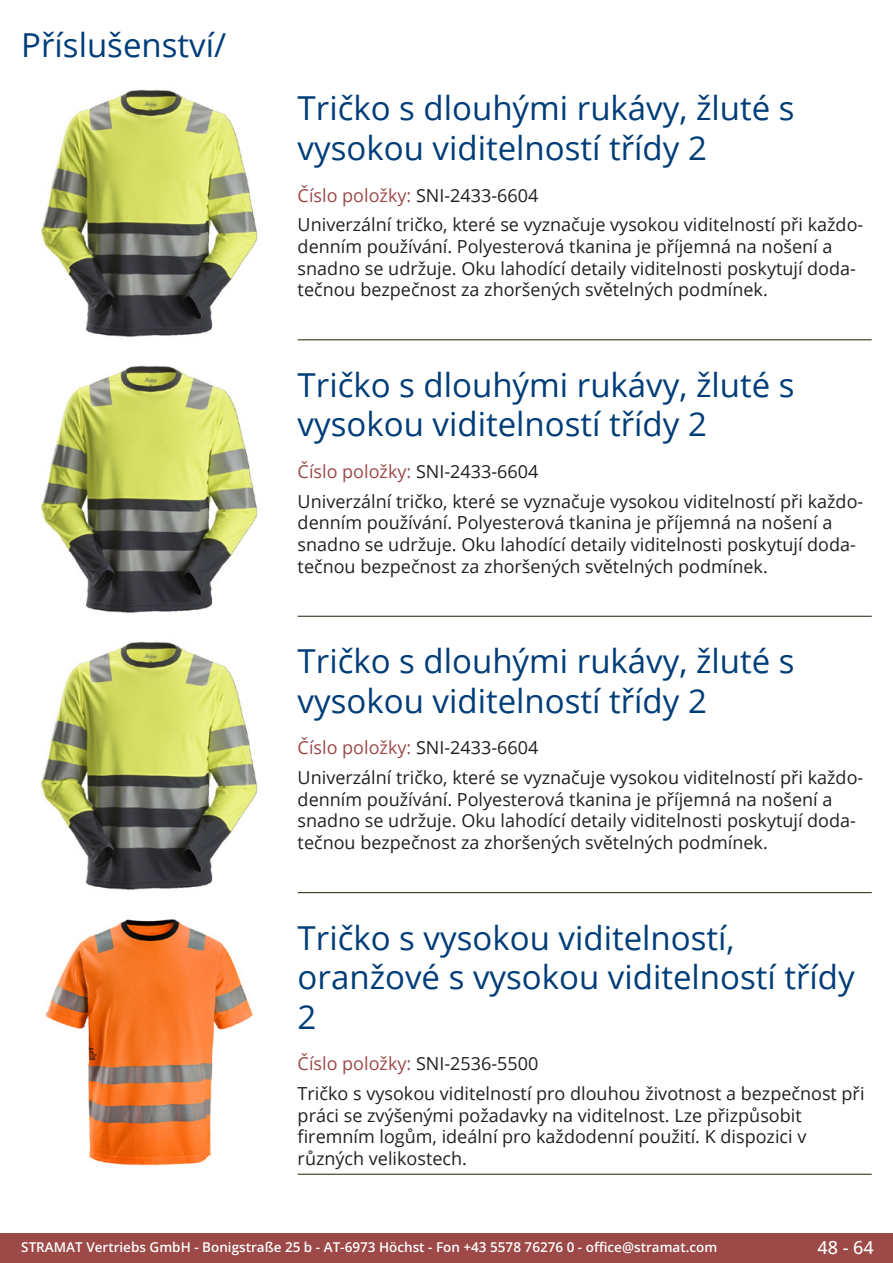
<style>
.page{position:relative;width:893px;height:1263px;background:#fff}
.page>*{position:absolute;margin:0;border:0;box-sizing:border-box;transform-origin:0 0}
.Produkttitel{font:33px/39.6px "Open Sans";color:#003d78}
.RastTitel{font:33px "Open Sans";color:#003d78}
.Beschreibung_Text{font:18px/21.6px "Open Sans";color:#231f20}
.TechDaten_Überschrif{font:18px "Open Sans";color:#9c4948}
.t1{font:500 18px "Open Sans";color:#fff}
.t2{font:600 13.5px "Open Sans";color:#fff}
.s1{color:#231f20}
</style>
<div class="page">
<div style="left:0;top:1233px;width:893px;height:30px;background:#9c4948"></div>
<hr style="left:298px;top:340px;width:574px;height:1px;background:#201d08">
<hr style="left:298px;top:616px;width:574px;height:1px;background:#201d08">
<hr style="left:298px;top:892px;width:574px;height:1px;background:#201d08">
<hr style="left:298px;top:1174px;width:574px;height:1px;background:#201d08">
<img style="left:41px;top:89px;width:217px;height:248px">
<img style="left:41px;top:365px;width:217px;height:248px">
<img style="left:41px;top:641px;width:217px;height:249px">
<img style="left:45px;top:919px;width:208px;height:247px">
<p class="RastTitel" style="left:21px;top:22px;width:206px">Příslušenství/</p>
<p class="Produkttitel" style="left:298px;top:88px;width:498px">Tričko s dlouhými rukávy, žluté s vysokou viditelností třídy 2</p>
<p class="TechDaten_Überschrif" style="left:298px;top:183px;width:242px">Číslo položky: <span class="s1">SNI-2433-6604</span></p>
<p class="Beschreibung_Text" style="left:298px;top:214px;width:566px">Univerzální tričko, které se vyznačuje vysokou viditelností při každo&shy;denním používání. Polyesterová tkanina je příjemná na nošení a snadno se udržuje. Oku lahodící detaily viditelnosti poskytují doda&shy;tečnou bezpečnost za zhoršených světelných podmínek.</p>
<p class="Produkttitel" style="left:298px;top:364px;width:498px">Tričko s dlouhými rukávy, žluté s vysokou viditelností třídy 2</p>
<p class="TechDaten_Überschrif" style="left:298px;top:459px;width:242px">Číslo položky: <span class="s1">SNI-2433-6604</span></p>
<p class="Beschreibung_Text" style="left:298px;top:490px;width:566px">Univerzální tričko, které se vyznačuje vysokou viditelností při každo&shy;denním používání. Polyesterová tkanina je příjemná na nošení a snadno se udržuje. Oku lahodící detaily viditelnosti poskytují doda&shy;tečnou bezpečnost za zhoršených světelných podmínek.</p>
<p class="Produkttitel" style="left:298px;top:640px;width:498px">Tričko s dlouhými rukávy, žluté s vysokou viditelností třídy 2</p>
<p class="TechDaten_Überschrif" style="left:298px;top:735px;width:242px">Číslo položky: <span class="s1">SNI-2433-6604</span></p>
<p class="Beschreibung_Text" style="left:298px;top:766px;width:566px">Univerzální tričko, které se vyznačuje vysokou viditelností při každo&shy;denním používání. Polyesterová tkanina je příjemná na nošení a snadno se udržuje. Oku lahodící detaily viditelnosti poskytují doda&shy;tečnou bezpečnost za zhoršených světelných podmínek.</p>
<p class="Produkttitel" style="left:298px;top:917px;width:559px">Tričko s vysokou viditelností, oranžové s vysokou viditelností třídy<br>2</p>
<p class="TechDaten_Überschrif" style="left:298px;top:1051px;width:242px">Číslo položky: <span class="s1">SNI-2536-5500</span></p>
<p class="Beschreibung_Text" style="left:298px;top:1082px;width:568px">Tričko s vysokou viditelností pro dlouhou životnost a bezpečnost při práci se zvýšenými požadavky na viditelnost. Lze přizpůsobit firemním logům, ideální pro každodenní použití. K dispozici v různých velikostech.</p>
<p class="t2" style="left:21px;top:1238px;width:698px">STRAMAT Vertriebs GmbH - Bonigstraße 25 b - AT-6973 Höchst - Fon +43 5578 76276 0 - office@stramat.com</p>
<p class="t1" style="left:817px;top:1234px;width:58px">48 - 64</p>
</div>
